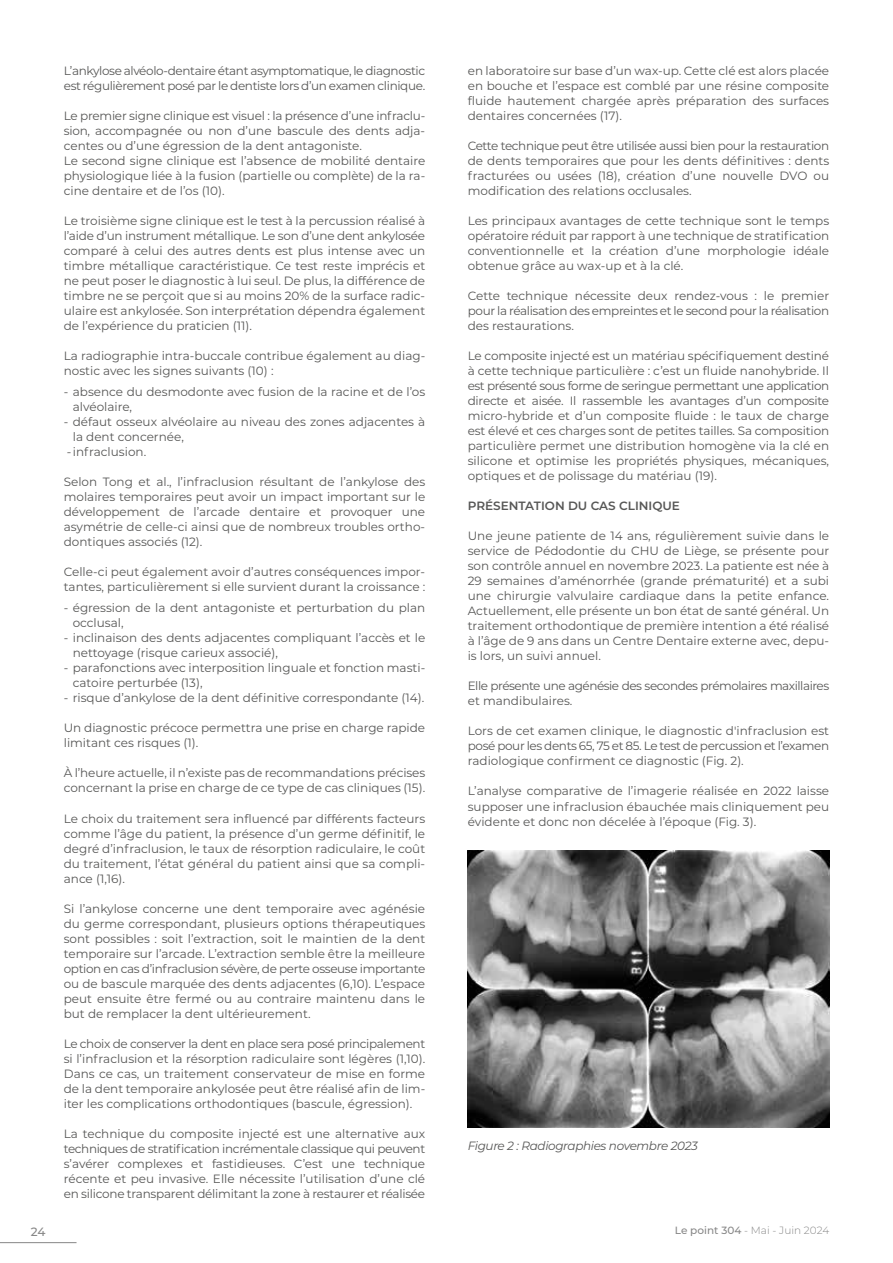
<style>
.page{position:relative;width:893px;height:1263px;background:#fff}
.page>*{position:absolute;margin:0;border:0;box-sizing:border-box;transform-origin:0 0}
.t1{font:12px/15px "Montserrat";color:#575756;text-align:justify}
.t2{font:12px/15px "Montserrat";letter-spacing:-.03em;color:#575756}
.t3{font:12px/15px "Montserrat";letter-spacing:-.04em;color:#575756}
.t4{font:italic 12px "Montserrat";letter-spacing:-.03em;color:#575756}
.t5{font:600 12px "Montserrat";color:#575756}
.t6{font:500 12px "Montserrat";color:#878787}
.t7{font:300 10.5px "Montserrat";color:#878787}
.s1{font-weight:500}
</style>
<div class="page">
<hr style="left:0;top:1242px;width:77px;height:1px;background:#878787">
<img style="left:468px;top:850px;width:361px;height:278px">
<p class="t2" style="left:64px;top:63px;width:363px">L’ankylose alvéolo-dentaire étant asymptomatique, le diagnostic est régulièrement posé par le dentiste lors d’un examen clinique.</p>
<p class="t1" style="left:64px;top:108px;width:363px;text-align:left">Le premier signe clinique est visuel : la présence d’une infraclu&shy;sion, accompagnée ou non d’une bascule des dents adja&shy;centes ou d’une égression de la dent antagoniste.<br>Le second signe clinique est l’absence de mobilité dentaire physiologique liée à la fusion (partielle ou complète) de la ra&shy;cine dentaire et de l’os (10).</p>
<p class="t1" style="left:64px;top:213px;width:363px">Le troisième signe clinique est le test à la percussion réalisé à l’aide d’un instrument métallique. Le son d’une dent ankylosée comparé à celui des autres dents est plus intense avec un timbre métallique caractéristique. Ce test reste imprécis et ne peut poser le diagnostic à lui seul. De plus, la différence de timbre ne se perçoit que si au moins 20% de la surface radic&shy;ulaire est ankylosée. Son interprétation dépendra également de l’expérience du praticien (11).</p>
<p class="t1" style="left:64px;top:348px;width:363px">La radiographie intra-buccale contribue également au diag&shy;nostic avec les signes suivants (10) :</p>
<p class="t1" style="left:73px;top:384px;width:354px;text-indent:-9px">- absence du desmodonte avec fusion de la racine et de l’os alvéolaire,</p>
<p class="t1" style="left:64px;top:414px;width:363px">- défaut osseux alvéolaire au niveau des zones adjacentes à</p>
<p class="t1" style="left:73px;top:429px;width:113px">la dent concernée,</p>
<p class="t1" style="left:67px;top:444px;width:81px">-infraclusion.</p>
<p class="t1" style="left:64px;top:474px;width:363px">Selon Tong et al., l’infraclusion résultant de l’ankylose des molaires temporaires peut avoir un impact important sur le développement de l’arcade dentaire et provoquer une asymétrie de celle-ci ainsi que de nombreux troubles ortho&shy;dontiques associés (12).</p>
<p class="t1" style="left:64px;top:564px;width:363px">Celle-ci peut également avoir d’autres conséquences impor&shy;tantes, particulièrement si elle survient durant la croissance :</p>
<p class="t1" style="left:73px;top:600px;width:354px;text-indent:-9px">- égression de la dent antagoniste et perturbation du plan occlusal,</p>
<p class="t1" style="left:73px;top:630px;width:354px;text-indent:-9px">- inclinaison des dents adjacentes compliquant l’accès et le nettoyage (risque carieux associé),</p>
<p class="t1" style="left:73px;top:660px;width:354px;text-indent:-9px">- parafonctions avec interposition linguale et fonction masti&shy;catoire perturbée (13),</p>
<p class="t1" style="left:64px;top:690px;width:362px">- risque d’ankylose de la dent définitive correspondante (14).</p>
<p class="t1" style="left:64px;top:720px;width:363px">Un diagnostic précoce permettra une prise en charge rapide limitant ces risques (1).</p>
<p class="t1" style="left:64px;top:765px;width:363px">À l’heure actuelle, il n’existe pas de recommandations précises concernant la prise en charge de ce type de cas cliniques (15).</p>
<p class="t1" style="left:64px;top:810px;width:363px">Le choix du traitement sera influencé par différents facteurs comme l’âge du patient, la présence d’un germe définitif, le degré d’infraclusion, le taux de résorption radiculaire, le coût du traitement, l’état général du patient ainsi que sa compli&shy;ance (1,16).</p>
<p class="t1" style="left:64px;top:900px;width:363px">Si l’ankylose concerne une dent temporaire avec agénésie du germe correspondant, plusieurs options thérapeutiques sont possibles : soit l’extraction, soit le maintien de la dent temporaire sur l’arcade. L’extraction semble être la meilleure option en cas d’infraclusion sévère, de perte osseuse importante ou de bascule marquée des dents adjacentes (6,10). L’espace peut ensuite être fermé ou au contraire maintenu dans le but de remplacer la dent ultérieurement.</p>
<p class="t1" style="left:64px;top:1035px;width:363px">Le choix de conserver la dent en place sera posé principalement si l’infraclusion et la résorption radiculaire sont légères (1,10).<br>Dans ce cas, un traitement conservateur de mise en forme de la dent temporaire ankylosée peut être réalisé afin de lim&shy;iter les complications orthodontiques (bascule, égression).</p>
<p class="t1" style="left:64px;top:1125px;width:363px">La technique du composite injecté est une alternative aux techniques de stratification incrémentale classique qui peuvent s’avérer complexes et fastidieuses. C’est une technique récente et peu invasive. Elle nécessite l’utilisation d’une clé en silicone transparent délimitant la zone à restaurer et réalisée</p>
<p class="t1" style="left:468px;top:63px;width:363px">en laboratoire sur base d’un wax-up. Cette clé est alors placée en bouche et l’espace est comblé par une résine composite fluide hautement chargée après préparation des surfaces dentaires concernées (17).</p>
<p class="t1" style="left:468px;top:138px;width:363px">Cette technique peut être utilisée aussi bien pour la restauration de dents temporaires que pour les dents définitives : dents fracturées ou usées (18), création d’une nouvelle DVO ou modification des relations occlusales.</p>
<p class="t1" style="left:468px;top:213px;width:363px">Les principaux avantages de cette technique sont le temps opératoire réduit par rapport à une technique de stratification conventionnelle et la création d’une morphologie idéale obtenue grâce au wax-up et à la clé.</p>
<p class="t1" style="left:468px;top:288px;width:363px">Cette technique nécessite deux rendez-vous : le premier pour la réalisation des empreintes et le second pour la réalisation des restaurations.</p>
<p class="t1" style="left:468px;top:348px;width:363px">Le composite injecté est un matériau spécifiquement destiné à cette technique particulière : c’est un fluide nanohybride. Il est présenté sous forme de seringue permettant une application directe et aisée. Il rassemble les avantages d’un composite micro-hybride et d’un composite fluide : le taux de charge est élevé et ces charges sont de petites tailles. Sa composition particulière permet une distribution homogène via la clé en silicone et optimise les propriétés physiques, mécaniques, optiques et de polissage du matériau (19).</p>
<p class="t5" style="left:468px;top:498px;width:214px">PRÉSENTATION DU CAS CLINIQUE</p>
<p class="t1" style="left:468px;top:528px;width:363px">Une jeune patiente de 14 ans, régulièrement suivie dans le service de Pédodontie du CHU de Liège, se présente pour son contrôle annuel en novembre 2023. La patiente est née à 29 semaines d’aménorrhée (grande prématurité) et a subi une chirurgie valvulaire cardiaque dans la petite enfance.<br>Actuellement, elle présente un bon état de santé général. Un traitement orthodontique de première intention a été réalisé à l’âge de 9 ans dans un Centre Dentaire externe avec, depu&shy;is lors, un suivi annuel.</p>
<p class="t3" style="left:468px;top:678px;width:363px">Elle présente une agénésie des secondes prémolaires maxillaires et mandibulaires.</p>
<p class="t1" style="left:468px;top:723px;width:363px">Lors de cet examen clinique, le diagnostic d'infraclusion est posé pour les dents 65, 75 et 85. Le test de percussion et l’examen radiologique confirment ce diagnostic (Fig. 2).</p>
<p class="t1" style="left:468px;top:783px;width:363px">L’analyse comparative de l’imagerie réalisée en 2022 laisse supposer une infraclusion ébauchée mais cliniquement peu évidente et donc non décelée à l’époque (Fig. 3).</p>
<p class="t4" style="left:468px;top:1137px;width:232px">Figure 2 : Radiographies novembre 2023</p>
<p class="t6" style="left:31px;top:1224px;width:16px">24</p>
<p class="t7" style="left:675px;top:1223px;width:156px"><span class="s1">Le point 304</span> - Mai - Juin 2024</p>
</div>
